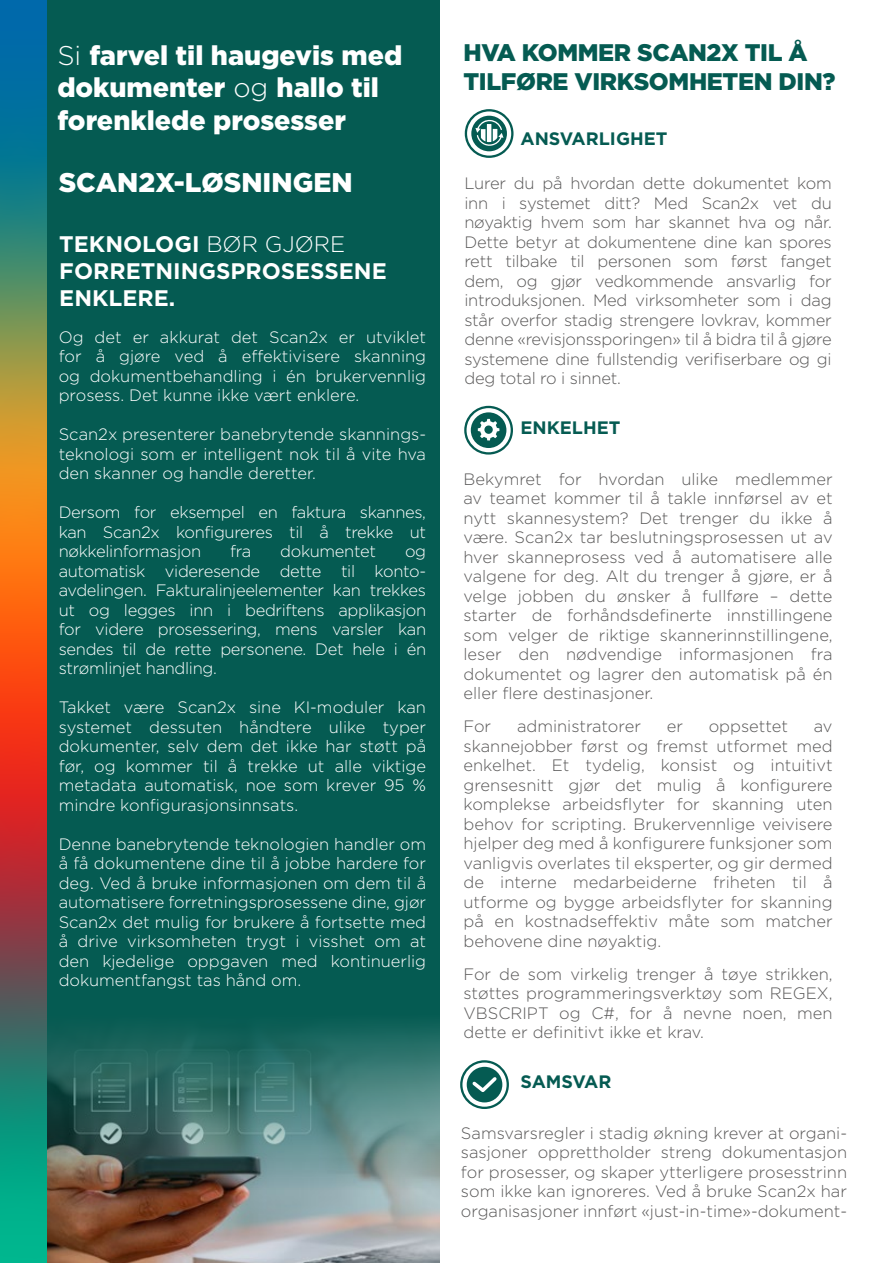
<style>
.page{position:relative;width:893px;height:1263px;background:#fff}
.page>*{position:absolute;margin:0;border:0;box-sizing:border-box;transform-origin:0 0}
.t1{font:900 27px/32.4px "Gotham";color:#fff}
.t2{font:900 24px/28.8px "Gotham";letter-spacing:-.015em;color:#055b52}
.t3{font:700 22.5px/27px "Gotham";color:#fff}
.t4{font:700 18px "Gotham";color:#055b52}
.t5{font:300 16.5px/19.5px "Gotham";color:#595858;text-align:justify}
.t6{font:300 16.5px/19.5px "Gotham";color:#fff;text-align:justify}
.t7{font:300 16.5px "Gotham";letter-spacing:-.02em;color:#fff}
.s1{font-weight:300}
</style>
<div class="page">
<div style="left:18px;top:0;width:424px;height:1263px;background:#055b52"></div>
<svg style="left:465px;top:109px;width:48px;height:49px"></svg>
<svg style="left:464px;top:406px;width:49px;height:49px"></svg>
<svg style="left:460px;top:1060px;width:49px;height:49px"></svg>
<img style="left:47px;top:1189px;width:393px;height:74px">
<svg style="left:47px;top:1024px;width:393px;height:165px;background:#44726e"></svg>
<svg style="left:0;top:0;width:47px;height:1263px;background:#7b6f52"></svg>
<div style="left:440px;top:0;width:8px;height:1263px;background:#fff"></div>
<h1 class="t1" style="left:57px;top:38px;width:347px"><span class="s1">Si</span> farvel til haugevis med dokumenter <span class="s1">og</span> hallo til forenklede prosesser</h1>
<h1 class="t1" style="left:59px;top:166px;width:295px">SCAN2X-LØSNINGEN</h1>
<h3 class="t3" style="left:59px;top:230px;width:329px">TEKNOLOGI <span class="s1">BØR GJØRE<br></span>FORRETNINGSPROSESSENE<br>ENKLERE.</h3>
<p class="t6" style="left:59px;top:327px;width:369px">Og det er akkurat det Scan2x er utviklet for å gjøre ved å effektivisere skanning og dokumentbehandling i én brukervennlig prosess. Det kunne ikke vært enklere.</p>
<p class="t6" style="left:59px;top:424px;width:369px">Scan2x presenterer banebrytende skannings&shy;teknologi som er intelligent nok til å vite hva den skanner og handle deretter.</p>
<p class="t6" style="left:59px;top:502px;width:369px">Dersom for eksempel en faktura skannes, kan Scan2x konfigureres til å trekke ut nøkkelinformasjon</p>
<p class="t6" style="left:230px;top:541px;width:22px">fra</p>
<p class="t7" style="left:280px;top:542px;width:97px">dokumentet</p>
<p class="t6" style="left:59px;top:541px;width:369px;text-indent:346px">og automatisk videresende dette til konto&shy;avdelingen. Fakturalinjeelementer kan trekkes ut og legges inn i bedriftens applikasjon for videre prosessering, mens varsler kan sendes til de rette personene. Det hele i én strømlinjet handling.</p>
<p class="t6" style="left:59px;top:697px;width:369px">Takket være Scan2x sine KI-moduler kan systemet dessuten håndtere ulike typer dokumenter, selv dem det ikke har støtt på før, og kommer til å trekke ut alle viktige metadata automatisk, noe som krever 95 % mindre konfigurasjonsinnsats.</p>
<p class="t6" style="left:59px;top:834px;width:369px">Denne banebrytende teknologien handler om å få dokumentene dine til å jobbe hardere for deg. Ved å bruke informasjonen om dem til å automatisere forretningsprosessene dine, gjør Scan2x det mulig for brukere å fortsette med å drive virksomheten trygt i visshet om at den kjedelige oppgaven med kontinuerlig dokumentfangst tas hånd om.</p>
<h2 class="t2" style="left:463px;top:38px;width:373px">HVA KOMMER SCAN2X TIL Å<br>TILFØRE VIRKSOMHETEN DIN?</h2>
<p class="t4" style="left:520px;top:128px;width:149px">ANSVARLIGHET</p>
<p class="t5" style="left:464px;top:174px;width:369px">Lurer du på hvordan dette dokumentet kom inn i systemet ditt? Med Scan2x vet du nøyaktig hvem som har skannet hva og når.<br>Dette betyr at dokumentene dine kan spores rett tilbake til personen som først fanget dem, og gjør vedkommende ansvarlig for introduksjonen. Med virksomheter som i dag står overfor stadig strengere lovkrav, kommer denne «revisjonssporingen» til å bidra til å gjøre systemene dine fullstendig verifiserbare og gi deg total ro i sinnet.</p>
<p class="t4" style="left:520px;top:417px;width:102px">ENKELHET</p>
<p class="t5" style="left:463px;top:469px;width:371px">Bekymret for hvordan ulike medlemmer av teamet kommer til å takle innførsel av et nytt skannesystem? Det trenger du ikke å være. Scan2x tar beslutningsprosessen ut av hver skanneprosess ved å automatisere alle valgene for deg. Alt du trenger å gjøre, er å velge jobben du ønsker å fullføre – dette starter de forhåndsdefinerte innstillingene som velger de riktige skannerinnstillingene, leser den nødvendige informasjonen fra dokumentet og lagrer den automatisk på én eller flere destinasjoner.</p>
<p class="t5" style="left:463px;top:716px;width:29px">For</p>
<p class="t5" style="left:517px;top:716px;width:125px">administratorer</p>
<p class="t5" style="left:667px;top:716px;width:18px">er</p>
<p class="t5" style="left:709px;top:716px;width:81px">oppsettet</p>
<p class="t5" style="left:463px;top:716px;width:371px;text-indent:350px">av skannejobber først og fremst utformet med enkelhet. Et tydelig, konsist og intuitivt grensesnitt gjør det mulig å konfigurere komplekse arbeidsflyter for skanning uten behov for scripting. Brukervennlige veivisere hjelper deg med å konfigurere funksjoner som vanligvis overlates til eksperter, og gir dermed de interne medarbeiderne friheten til å utforme og bygge arbeidsflyter for skanning på en kostnadseffektiv måte som matcher behovene dine nøyaktig.</p>
<p class="t5" style="left:463px;top:964px;width:371px">For de som virkelig trenger å tøye strikken, støttes programmeringsverktøy som REGEX, VBSCRIPT og C#, for å nevne noen, men dette er definitivt ikke et krav.</p>
<p class="t4" style="left:520px;top:1071px;width:93px">SAMSVAR</p>
<p class="t5" style="left:461px;top:1123px;width:388px">Samsvarsregler i stadig økning krever at organi&shy;sasjoner opprettholder streng dokumentasjon for prosesser, og skaper ytterligere prosesstrinn som ikke kan ignoreres. Ved å bruke Scan2x har organisasjoner innført «just-in-time»-dokument-</p>
</div>
